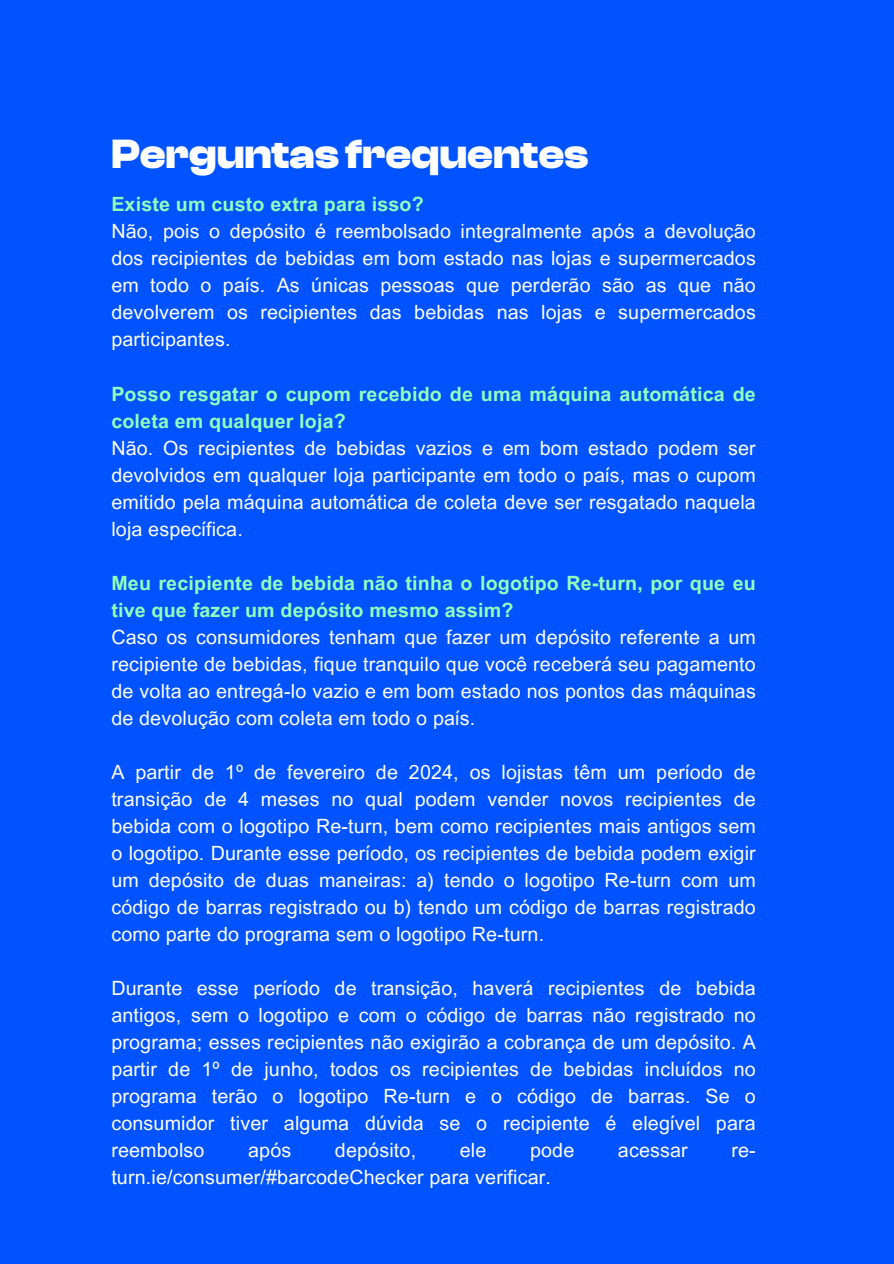
<style>
.page{position:relative;width:894px;height:1264px;background:#fff}
.page>*{position:absolute;margin:0;border:0;box-sizing:border-box;transform-origin:0 0}
.t1{font:700 42.3px "Clash Display";color:#fff}
.t2{font:19.65px/27px "Arial MT Pro";letter-spacing:.01em;color:#fff;text-align:justify}
.t3{font:700 19.65px/27px "Arial MT Pro";letter-spacing:.01em;color:#93ffbc}
</style>
<div class="page">
<div style="left:0;top:0;width:893px;height:1263px;background:#0153ff"></div>
<h1 class="t1" style="left:111px;top:130px;width:478px">Perguntasfrequentes</h1>
<p class="t3" style="left:111px;top:193px;width:314px">Existe um custo extra para isso?</p>
<p class="t2" style="left:111px;top:220px;width:645px">Não, pois o depósito é reembolsado integralmente após a devolução dos recipientes de bebidas em bom estado nas lojas e supermercados em todo o país. As únicas pessoas que perderão são as que não devolverem os recipientes das bebidas nas lojas e supermercados participantes.</p>
<p class="t3" style="left:111px;top:382px;width:645px">Posso resgatar o cupom recebido de uma máquina automática de coleta em qualquer loja?</p>
<p class="t2" style="left:111px;top:436px;width:645px">Não. Os recipientes de bebidas vazios e em bom estado podem ser devolvidos em qualquer loja participante em todo o país, mas o cupom emitido pela máquina automática de coleta deve ser resgatado naquela loja específica.</p>
<p class="t3" style="left:111px;top:571px;width:645px">Meu recipiente de bebida não tinha o logotipo Re-turn, por que eu tive que fazer um depósito mesmo assim?</p>
<p class="t2" style="left:111px;top:625px;width:645px">Caso os consumidores tenham que fazer um depósito referente a um recipiente de bebidas, fique tranquilo que você receberá seu pagamento de volta ao entregá-lo vazio e em bom estado nos pontos das máquinas de devolução com coleta em todo o país.</p>
<p class="t2" style="left:111px;top:760px;width:645px">A partir de 1º de fevereiro de 2024, os lojistas têm um período de transição de 4 meses no qual podem vender novos recipientes de bebida com o logotipo Re-turn, bem como recipientes mais antigos sem o logotipo. Durante esse período, os recipientes de bebida podem exigir um depósito de duas maneiras: a) tendo o logotipo Re-turn com um código de barras registrado ou b) tendo um código de barras registrado como parte do programa sem o logotipo Re-turn.</p>
<p class="t2" style="left:111px;top:976px;width:645px">Durante esse período de transição, haverá recipientes de bebida antigos, sem o logotipo e com o código de barras não registrado no programa; esses recipientes não exigirão a cobrança de um depósito. A partir de 1º de junho, todos os recipientes de bebidas incluídos no programa terão o logotipo Re-turn e o código de barras. Se o consumidor tiver alguma dúvida se o recipiente é elegível para reembolso</p>
<p class="t2" style="left:248px;top:1138px;width:45px">após</p>
<p class="t2" style="left:335px;top:1138px;width:83px">depósito,</p>
<p class="t2" style="left:459px;top:1138px;width:28px">ele</p>
<p class="t2" style="left:530px;top:1138px;width:46px">pode</p>
<p class="t2" style="left:617px;top:1138px;width:71px">acessar</p>
<p class="t2" style="left:731px;top:1138px;width:26px">re-</p>
<p class="t2" style="left:111px;top:1165px;width:441px">turn.ie/consumer/#barcodeChecker para verificar.</p>
</div>
